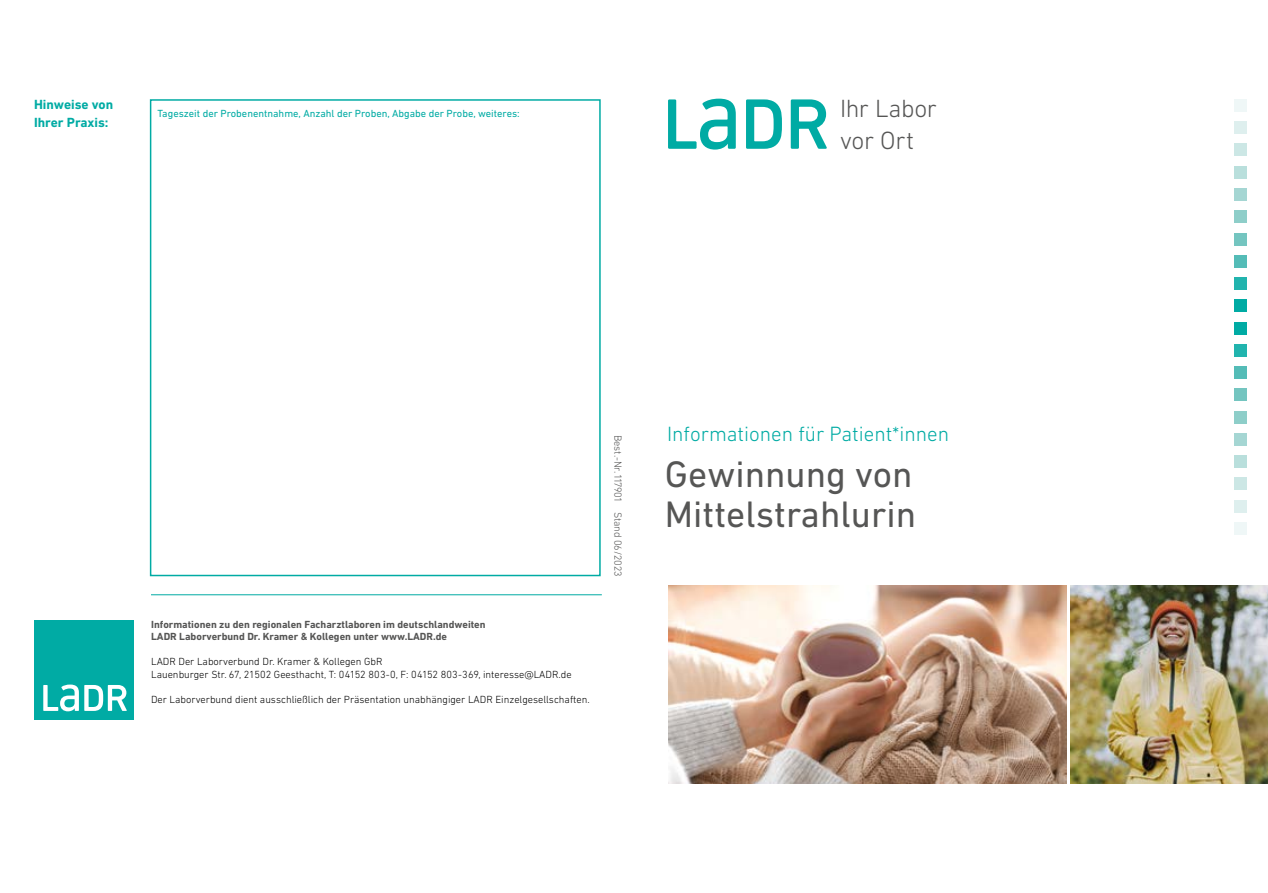
<style>
.page{position:relative;width:1268px;height:893px;background:#fff}
.page>*{position:absolute;margin:0;border:0;box-sizing:border-box;transform-origin:0 0}
.t1{font:37.5px/40.5px "DIN Next LT Pro";color:#565655}
.t2{font:300 25.35px/31.8px "DIN Next LT Pro";letter-spacing:-.015em;color:#565655}
.t3{font:300 21px "DIN Next LT Pro";color:#00aba4}
.t4{font:700 13.5px/18px "DIN Next LT Pro";color:#00aba4}
.t5{font:300 10.5px/12.6px "DIN Next LT Pro";color:#000}
.t6{font:700 10.5px/12.6px "DIN Next LT Pro";color:#565655}
.t7{font:10.5px "DIN Next LT Pro";color:#00aba4}
.t8{font:300 10.5px "DIN Next LT Pro";letter-spacing:-.01em;color:#565655}
</style>
<div class="page">
<img style="left:1070px;top:585px;width:197px;height:198px">
<div style="left:1233px;top:300px;width:13px;height:12px;background:#00aba4"></div>
<div style="left:1233px;top:322px;width:13px;height:12px;background:#00aba4"></div>
<div style="left:1233px;top:344px;width:13px;height:13px;background:#21b4ae"></div>
<div style="left:1233px;top:277px;width:13px;height:13px;background:#21b4ae"></div>
<div style="left:1233px;top:366px;width:13px;height:13px;background:#54bcb7"></div>
<div style="left:1233px;top:255px;width:13px;height:12px;background:#54bcb7"></div>
<div style="left:1233px;top:389px;width:13px;height:12px;background:#74c5c0"></div>
<div style="left:1233px;top:233px;width:13px;height:12px;background:#74c5c0"></div>
<div style="left:1233px;top:411px;width:13px;height:12px;background:#8ecec9"></div>
<div style="left:1233px;top:211px;width:13px;height:12px;background:#8ecec9"></div>
<div style="left:1233px;top:433px;width:13px;height:13px;background:#a5d6d3"></div>
<div style="left:1233px;top:188px;width:13px;height:13px;background:#a5d6d3"></div>
<div style="left:1233px;top:455px;width:13px;height:13px;background:#b9dfdc"></div>
<div style="left:1233px;top:166px;width:13px;height:12px;background:#b9dfdc"></div>
<div style="left:1233px;top:478px;width:13px;height:12px;background:#cce7e5"></div>
<div style="left:1233px;top:144px;width:13px;height:12px;background:#cce7e5"></div>
<div style="left:1233px;top:500px;width:13px;height:12px;background:#deefee"></div>
<div style="left:1233px;top:121px;width:13px;height:13px;background:#deefee"></div>
<div style="left:1233px;top:522px;width:13px;height:13px;background:#eff7f7"></div>
<div style="left:1233px;top:99px;width:13px;height:13px;background:#eff7f7"></div>
<img style="left:668px;top:585px;width:398px;height:198px">
<hr style="left:151px;top:594px;width:450px;height:1px;background:#00aba4">
<div style="left:34px;top:620px;width:100px;height:100px;background:#00aba4"></div>
<svg style="left:43px;top:684px;width:84px;height:27px"></svg>
<div style="left:150px;top:99px;width:450px;height:477px;border:2px solid #00aba4"></div>
<svg style="left:668px;top:99px;width:158px;height:51px"></svg>
<p class="t4" style="left:34px;top:96px;width:81px">Hinweise von<br>Ihrer Praxis:</p>
<h2 class="t2" style="left:840px;top:92px;width:98px">Ihr Labor vor Ort</h2>
<p class="t7" style="left:157px;top:108px;width:364px">Tageszeit der Probenentnahme, Anzahl der Proben, Abgabe der Probe, weiteres:</p>
<p class="t6" style="left:151px;top:618px;width:336px">Informationen zu den regionalen Facharztlaboren im deutschlandweiten<br>LADR Laborverbund Dr. Kramer &amp; Kollegen unter www.LADR.de</p>
<p class="t5" style="left:151px;top:655px;width:422px">LADR Der Laborverbund Dr. Kramer &amp; Kollegen GbR<br>Lauenburger Str. 67, 21502 Geesthacht, T: 04152 803-0, F: 04152 803-369, interesse@LADR.de</p>
<p class="t5" style="left:151px;top:693px;width:440px">Der Laborverbund dient ausschließlich der Präsentation unabhängiger LADR Einzelgesellschaften.</p>
<p class="t8" style="left:624px;top:435px;width:142px;rotate:90deg">Best.-Nr. 117901 Stand 06/2023</p>
<h3 class="t3" style="left:667px;top:422px;width:283px">Informationen für Patient*innen</h3>
<h1 class="t1" style="left:664px;top:453px;width:253px">Gewinnung von<br>Mittelstrahlurin</h1>
</div>
